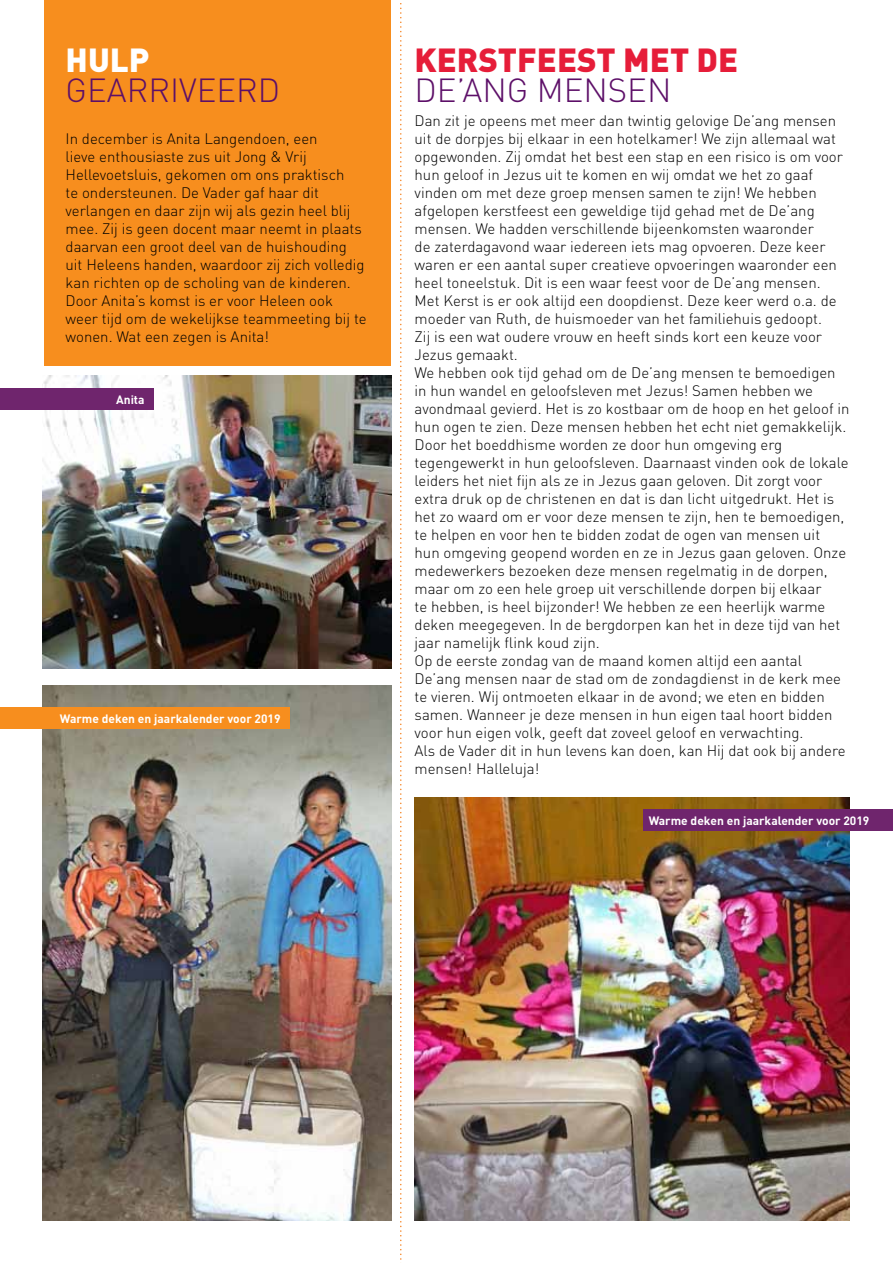
<style>
.page{position:relative;width:893px;height:1263px;background:#fff}
.page>*{position:absolute;margin:0;border:0;box-sizing:border-box;transform-origin:0 0}
.t1{font:300 33px "DIN";color:#5d0f68}
.t2{font:900 33px "DIN";color:#e61d39}
.t3{font:900 33px "DIN";color:#fff}
.t4{font:300 15px/18px "DIN";color:#000}
.t5{font:700 12px "DIN";color:#fff}
</style>
<div class="page">
<div style="left:44px;top:0;width:347px;height:366px;background:#f78e1e"></div>
<img style="left:43px;top:375px;width:348px;height:294px">
<div style="left:0;top:388px;width:153px;height:21px;background:#6f256d"></div>
<svg style="left:400px;top:3px;width:2px;height:1260px"></svg>
<img style="left:43px;top:686px;width:348px;height:534px">
<img style="left:415px;top:797px;width:435px;height:423px">
<div style="left:0;top:707px;width:289px;height:21px;background:#f78e1e"></div>
<div style="left:643px;top:810px;width:250px;height:21px;background:#6f256d"></div>
<h1 class="t3" style="left:66px;top:38px;width:85px">HULP</h1>
<h1 class="t1" style="left:66px;top:70px;width:151px">GEARRIVEER</h1>
<h1 class="t1" style="left:258px;top:70px;width:24px">D</h1>
<p class="t4" style="left:66px;top:129px;width:303px">I n december is Anita Langendoen, een<br>lieve enthousiaste zus uit Jong &amp; Vrij<br>H ellevoetsluis, gekomen om ons praktisch<br>te ondersteunen. De Vader gaf haar dit verlangen en daar zijn wij als gezin heel blij mee. Zij is geen docent maar neemt in plaats daarvan een groot deel van de huishouding uit Heleens handen, waardoor zij zich volledig kan richten op de scholing van de kinderen.<br>Door Anita’s komst is er voor H eleen ook weer tijd om de wekelijkse teammeeting bij te wonen. Wat een zegen is Anita!</p>
<p class="t5" style="left:116px;top:391px;width:30px">Anita</p>
<p class="t5" style="left:60px;top:710px;width:222px">Warme deken en jaarkalender voor 2019</p>
<h1 class="t2" style="left:415px;top:38px;width:43px">KERS</h1>
<h1 class="t2" style="left:498px;top:38px;width:40px">TFEES</h1>
<h1 class="t2" style="left:597px;top:38px;width:139px">T MET DE</h1>
<h1 class="t1" style="left:415px;top:70px;width:171px">DE’ANG MENSEN</h1>
<p class="t4" style="left:415px;top:111px;width:436px">Dan zit je opeens met meer dan twintig gelovige De’ang mensen uit de dorpjes bij elkaar in een hotelkamer! We zijn allemaal wat opgewonden. Zij omdat het best een stap en een risico is om voor hun geloof in Jezus uit te komen en wij omdat we het zo gaaf vinden om met deze groep mensen samen te zijn! We hebben afgelopen kerstfeest een geweldige tijd gehad met de De’ang mensen. We hadden verschillende bijeenkomsten waaronder<br>de zaterdagavond waar iedereen iets mag opvoeren. Deze keer waren er een aantal super creatieve opvoeringen waaronder een heel toneelstuk. Dit is een waar feest voor de De’ang mensen.<br>Met Kerst is er ook altijd een doopdienst. Deze keer werd o.a. de moeder van Ruth, de huismoeder van het familiehuis gedoopt.<br>Zij is een wat oudere vrouw en heeft sinds kort een keuze voor Jezus gemaakt.<br>We hebben ook tijd gehad om de De’ang mensen te bemoedigen in hun wandel en geloofsleven met Jezus! Samen hebben we avondmaal gevierd. Het is zo kostbaar om de hoop en het geloof in hun ogen te zien. Deze mensen hebben het echt niet gemakkelijk.<br>Door het boeddhisme worden ze door hun omgeving erg tegengewerkt in hun geloofsleven. Daarnaast vinden ook de lokale leiders het niet fijn als ze in Jezus gaan geloven. Dit zorgt voor extra druk op de christenen en dat is dan licht uitgedrukt. Het is het zo waard om er voor deze mensen te zijn, hen te bemoedigen, te helpen en voor hen te bidden zodat de ogen van mensen uit<br>hun omgeving geopend worden en ze in Jezus gaan geloven. Onze medewerkers bezoeken deze mensen regelmatig in de dorpen, maar om zo een hele groep uit verschillende dorpen bij elkaar<br>te hebben, is heel bijzonder! We hebben ze een heerlijk warme deken meegegeven. I n de bergdorpen kan het in deze tijd van het jaar namelijk flink koud zijn.<br>Op de eerste zondag van de maand komen altijd een aantal De’ang mensen naar de stad om de zondagdienst in de kerk mee te vieren. Wij ontmoeten elkaar in de avond; we eten en bidden samen. Wanneer je deze mensen in hun eigen taal hoort bidden voor hun eigen volk, geeft dat zoveel geloof en verwachting.<br>Als de Vader dit in hun levens kan doen, kan H ij dat ook bij andere mensen! Halleluja!</p>
<p class="t5" style="left:649px;top:813px;width:222px">Warme deken en jaarkalender voor 2019</p>
</div>
